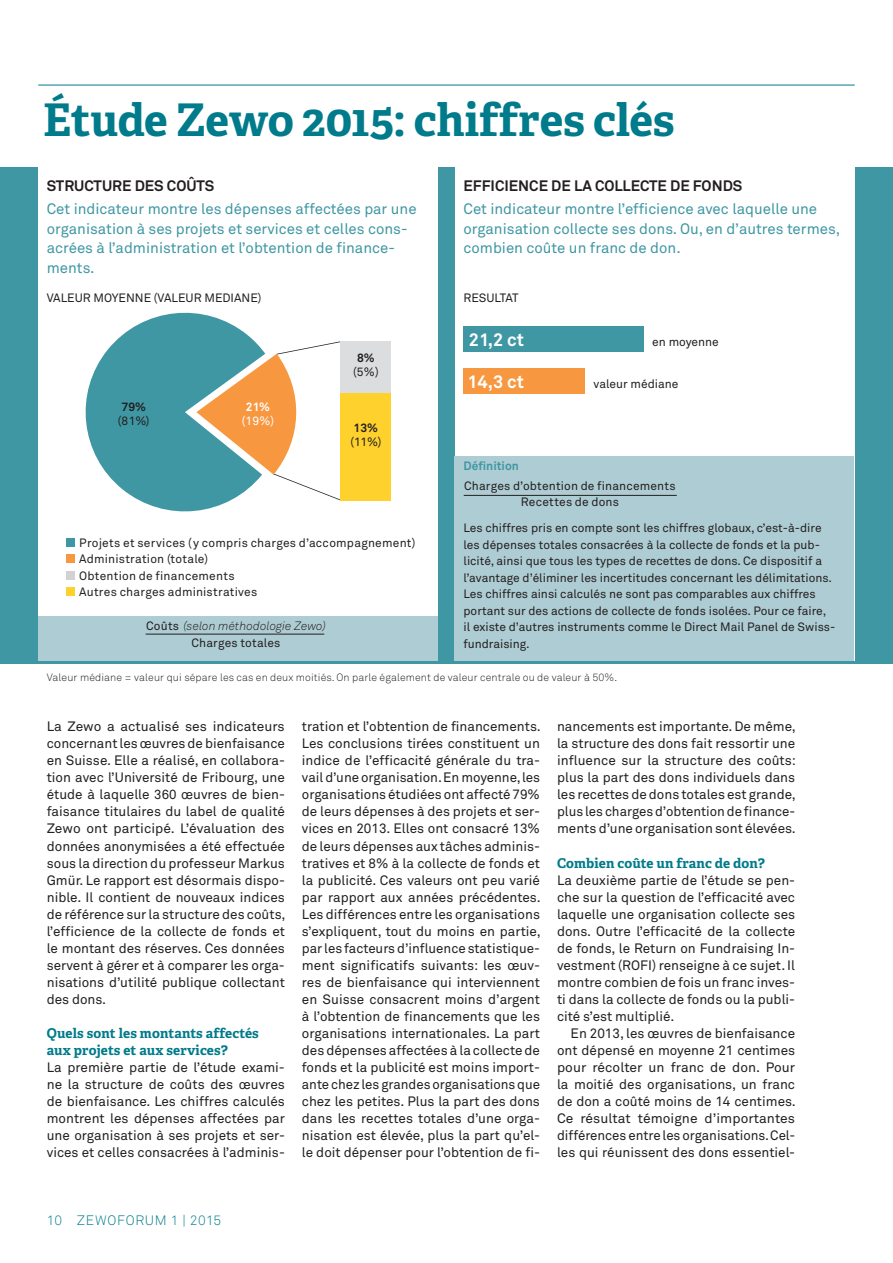
<style>
.page{position:relative;width:893px;height:1263px;background:#fff}
.page>*{position:absolute;margin:0;border:0;box-sizing:border-box;transform-origin:0 0}
.t1{font:700 45px "Adelle Basic";letter-spacing:-.005em;color:#007b8b}
.t2{font:700 18px "Akkurat Std";color:#fff}
.t3{font:15px/19.5px "Akkurat Std";color:#3f97a3}
.t4{font:700 15px "Akkurat Std";color:#231f20}
.t5{font:13.5px/17px "Akkurat Std";color:#231f20;text-align:justify}
.t6{font:700 13.5px/17px "Adelle Basic";letter-spacing:.005em;color:#007b8b}
.t7{font:300 13.5px "Akkurat Std";letter-spacing:.045em;color:#007b8b}
.t8{font:12px/16.5px "Akkurat Std";color:#231f20;text-align:center}
.t9{font:12px/16.5px "Akkurat Std";letter-spacing:.02em;color:#231f20}
.t10{font:italic 300 12px/16.5px "Akkurat Std";letter-spacing:.005em;color:#231f20;text-align:center}
.t11{font:700 12px "Akkurat Std";color:#3f97a3}
.t12{font:700 12px "Akkurat Std";color:#231f20}
.t13{font:12px "Akkurat Std";color:#fff}
.t14{font:700 12px "Akkurat Std";color:#fff}
.t15{font:300 10.5px "Akkurat Std";letter-spacing:.01em;color:#231f20}
.s1{font-weight:400;font-style:normal}
.s2{font-size:13.2px}
</style>
<div class="page">
<div style="left:0;top:167px;width:893px;height:496px;background:#3f97a3"></div>
<hr style="left:38px;top:85px;width:817px;height:1px;background:#007b8b">
<div style="left:38px;top:167px;width:400px;height:494px;background:#fff"></div>
<div style="left:455px;top:167px;width:400px;height:494px;background:#fff"></div>
<div style="left:38px;top:616px;width:400px;height:44px;background:#aeccd3"></div>
<div style="left:455px;top:456px;width:399px;height:204px;background:#aeccd3"></div>
<hr style="left:146px;top:634px;width:178px;height:1px;background:#231f20">
<hr style="left:464px;top:495px;width:213px;height:1px;background:#231f20">
<svg style="left:85px;top:312px;width:256px;height:200px"></svg>
<div style="left:341px;top:392px;width:50px;height:109px;background:#ffd12c"></div>
<div style="left:341px;top:341px;width:50px;height:51px;background:#dcdddf"></div>
<div style="left:66px;top:538px;width:9px;height:8px;background:#3f97a3"></div>
<div style="left:66px;top:555px;width:9px;height:8px;background:#f79841"></div>
<div style="left:66px;top:571px;width:9px;height:9px;background:#d1d2d4"></div>
<div style="left:66px;top:587px;width:9px;height:9px;background:#ffd12c"></div>
<div style="left:463px;top:327px;width:181px;height:25px;background:#3f97a3"></div>
<div style="left:463px;top:368px;width:122px;height:26px;background:#f79841"></div>
<h1 class="t1" style="left:43px;top:91px;width:633px">Étude Zewo 2015: chiffres clés</h1>
<p class="t4" style="left:47px;top:176px;width:169px">STRUCTURE DES COÛTS</p>
<p class="t4" style="left:463px;top:176px;width:280px">EFFICIENCE DE LA COLLECTE DE FONDS</p>
<p class="t3" style="left:47px;top:200px;width:371px">Cet indicateur montre les dépenses affectées par une organisation à ses projets et services et celles cons&shy;acrées à l’administration et l’obtention de finance&shy;ments.</p>
<p class="t3" style="left:463px;top:200px;width:378px">Cet indicateur montre l’efficience avec laquelle une organisation collecte ses dons. Ou, en d’autres termes, combien coûte un franc de don.</p>
<p class="t8" style="left:47px;top:290px;width:216px">VALEUR MOYENNE (VALEUR MEDIANE)</p>
<p class="t8" style="left:463px;top:290px;width:57px">RESULTAT</p>
<h2 class="t2" style="left:469px;top:328px;width:57px">21,2 ct</h2>
<h2 class="t2" style="left:467px;top:371px;width:58px">14,3 ct</h2>
<p class="t12" style="left:357px;top:350px;width:19px">8%</p>
<p class="t8" style="left:353px;top:364px;width:27px">(5%)</p>
<p class="t12" style="left:122px;top:399px;width:26px">79%</p>
<p class="t8" style="left:118px;top:413px;width:33px">(81%)</p>
<p class="t14" style="left:246px;top:399px;width:25px">21%</p>
<p class="t13" style="left:242px;top:414px;width:34px">(19%)</p>
<p class="t12" style="left:354px;top:420px;width:26px">13%</p>
<p class="t8" style="left:350px;top:434px;width:32px">(11%)</p>
<p class="t11" style="left:463px;top:458px;width:57px">Définition</p>
<p class="t8" style="left:652px;top:334px;width:68px">en moyenne</p>
<p class="t8" style="left:594px;top:376px;width:86px">valeur médiane</p>
<p class="t9" style="left:79px;top:534px;width:338px">Projets et services ( y compris charges d’accompagnement)<br>Administration (totale)<br>Obtention de financements<br>Autres charges administratives</p>
<p class="t10" style="left:146px;top:618px;width:181px"><span class="s1">Coûts</span> (selon méthodologie Zewo)<br><span class="s1">Charges totales</span></p>
<p class="t8" style="left:464px;top:477px;width:213px">Charges d’obtention de financements<br>Recettes de dons</p>
<p class="t8" style="left:463px;top:520px;width:373px;text-align:left">Les chiffres pris en compte sont les chiffres globaux, c’est-à-dire les dépenses totales consacrées à la collecte de fonds et la pub&shy;licité, ainsi que tous les types de recettes de dons. Ce dispositif a l’avantage d’éliminer les incertitudes concernant les délimitations.<br>Les chiffres ainsi calculés ne sont pas comparables aux chiffres portant sur des actions de collecte de fonds isolées. Pour ce faire, il existe d’autres instruments comme le Direct Mail Panel de Swiss&shy;fundraising.</p>
<p class="t15" style="left:47px;top:671px;width:572px">Valeur médiane = valeur qui sépare les cas en deux moitiés. On parle également de valeur centrale ou de valeur à 50%.</p>
<p class="t5" style="left:47px;top:719px;width:240px">La Zewo a actualisé ses indicateurs concernant les œuvres de bienfaisance en Suisse. Elle a réalisé, en collabora&shy;tion avec l’Université de Fribourg, une étude à laquelle <span class="s2">360</span> œuvres de bien&shy;faisance titulaires du label de qualité Zewo ont participé. L’évaluation des données anonymisées a été effectuée sous la direction du professeur Markus Gmür. Le rapport est désormais dispo&shy;nible. Il contient de nouveaux indices de référence sur la structure des coûts, l’efficience de la collecte de fonds et le montant des réserves. Ces données servent à gérer et à comparer les orga&shy;nisations d’utilité publique collectant des dons.</p>
<p class="t6" style="left:47px;top:1024px;width:213px">Quels sont les montants affectés aux projets et aux services?</p>
<p class="t5" style="left:47px;top:1059px;width:240px">La première partie de l’étude exami&shy;ne la structure de coûts des œuvres de bienfaisance. Les chiffres calculés montrent les dépenses affectées par une organisation à ses projets et ser&shy;vices et celles consacrées à l’adminis-</p>
<p class="t5" style="left:302px;top:719px;width:240px">tration et l’obtention de financements.<br>Les conclusions tirées constituent un indice de l’efficacité générale du tra&shy;vail d’une organisation. En moyenne, les organisations étudiées ont affecté 79% de leurs dépenses à des projets et ser&shy;vices en 2013. Elles ont consacré 13% de leurs dépenses aux tâches adminis&shy;tratives et 8% à la collecte de fonds et la publicité. Ces valeurs ont peu varié par rapport aux années précédentes.<br>Les différences entre les organisations s’expliquent, tout du moins en partie, par les facteurs d’influence statistique&shy;ment significatifs suivants: les œuv&shy;res de bienfaisance qui interviennent en Suisse consacrent moins d’argent à l’obtention de financements que les organisations internationales. La part des dépenses affectées à la collecte de fonds et la publicité est moins import&shy;ante chez les grandes organisations que chez les petites. Plus la part des dons dans les recettes totales d’une orga&shy;nisation est élevée, plus la part qu’el&shy;le doit dépenser pour l’obtention de fi-</p>
<p class="t5" style="left:557px;top:719px;width:241px">nancements est importante. De même, la structure des dons fait ressortir une influence sur la structure des coûts: plus la part des dons individuels dans les recettes de dons totales est grande, plus les charges d’obtention de finance&shy;ments d’une organisation sont élevées.</p>
<p class="t6" style="left:557px;top:854px;width:209px">Combien coûte un franc de don?</p>
<p class="t5" style="left:557px;top:872px;width:240px">La deuxième partie de l’étude se pen&shy;che sur la question de l’efficacité avec laquelle une organisation collecte ses dons. Outre l’efficacité de la collecte de fonds, le Return on Fundraising In&shy;vestment (ROFI) renseigne à ce sujet. Il montre combien de fois un franc inves&shy;ti dans la collecte de fonds ou la publi&shy;cité s’est multiplié.</p>
<p class="t5" style="left:557px;top:1025px;width:240px;text-indent:14px">En 2013, les œuvres de bienfaisance ont dépensé en moyenne 21 centimes pour récolter un franc de don. Pour la moitié des organisations, un franc de don a coûté moins de 14 centimes.<br>Ce résultat témoigne d’importantes différences entre les organisations. Cel&shy;les qui réunissent des dons essentiel-</p>
<p class="t7" style="left:47px;top:1212px;width:176px">10 ZEWOFORUM 1 | 2015</p>
</div>
